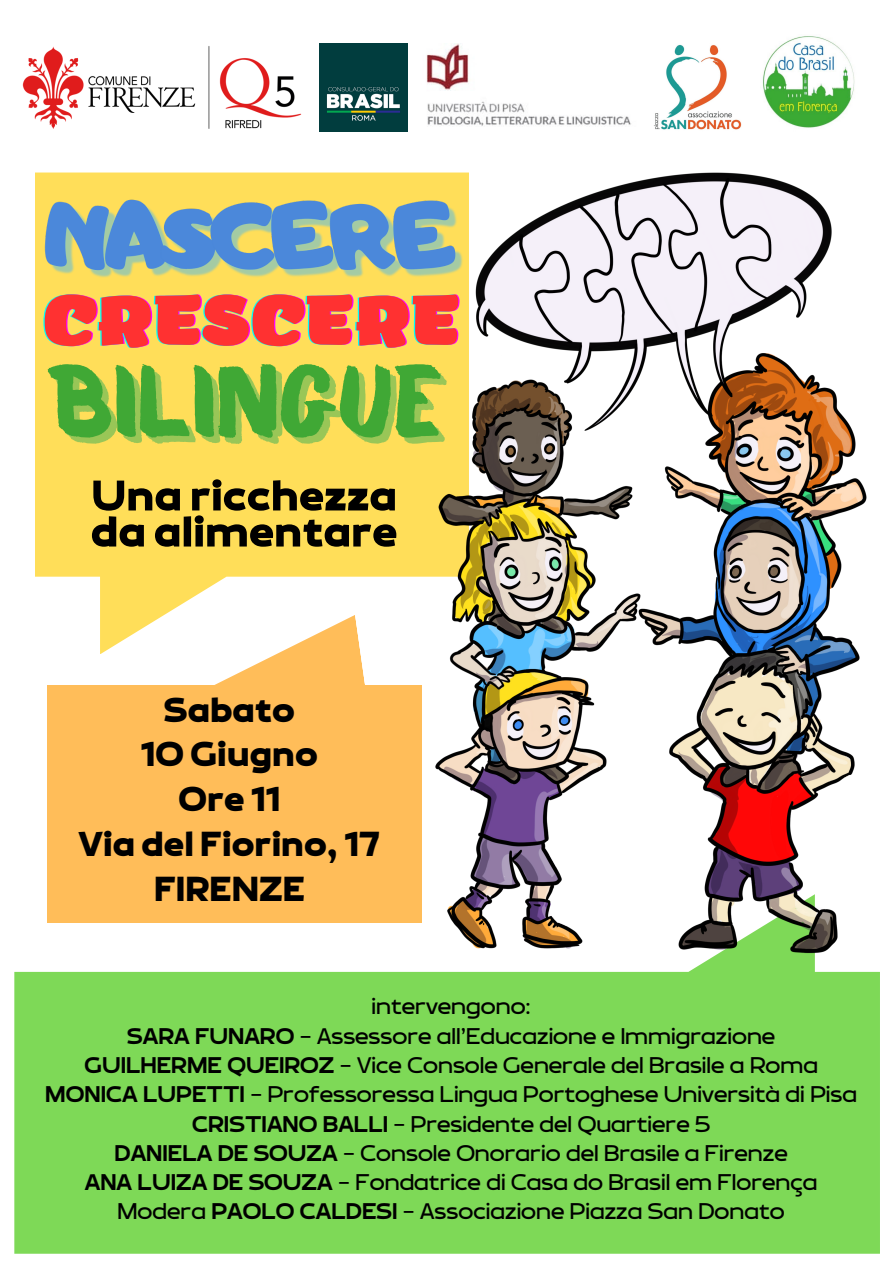
<style>
.page{position:relative;width:894px;height:1264px;background:#fff}
.page>*{position:absolute;margin:0;border:0;box-sizing:border-box;transform-origin:0 0}
.t1{font:100.05px "Balmy";color:#40a835}
.t2{font:800 68.85px "ZT Arturo";color:#0ff}
.t3{font:56.4px "RTL Banana Black";color:#000}
.t4{font:45.9px "RTL Banana Black";color:#000}
.t5{font:30px "RTL Banana Regular";color:#000}
.s1{font-family:"RTL Banana Bold"}
</style>
<div class="page">
<svg style="left:35px;top:172px;width:379px;height:482px;background:#ffe16c"></svg>
<svg style="left:14px;top:922px;width:865px;height:331px;background:#88db63"></svg>
<img style="left:393px;top:302px;width:286px;height:719px">
<img style="left:613px;top:458px;width:267px;height:540px">
<img style="left:22px;top:46px;width:280px;height:83px">
<img style="left:655px;top:44px;width:77px;height:73px">
<img style="left:762px;top:36px;width:93px;height:81px">
<img style="left:319px;top:44px;width:88px;height:87px">
<img style="left:414px;top:117px;width:442px;height:341px">
<div style="left:47px;top:685px;width:374px;height:237px;background:#ffbd59"></div>
<svg style="left:165px;top:615px;width:218px;height:70px"></svg>
<img style="left:415px;top:44px;width:223px;height:91px">
<img style="left:44px;top:179px;width:423px;height:123px">
<p class="t2" style="left:42px;top:294px;width:419px">CRESCERE</p>
<p class="t1" style="left:46px;top:362px;width:398px">BILINGUE</p>
<p class="t3" style="left:91px;top:469px;width:307px">Una ricchezza</p>
<p class="t3" style="left:91px;top:505px;width:308px">da alimentare</p>
<p class="t4" style="left:164px;top:687px;width:133px">Sabato</p>
<p class="t4" style="left:141px;top:732px;width:178px">10Giugno</p>
<p class="t4" style="left:178px;top:777px;width:103px">Ore 11</p>
<p class="t4" style="left:79px;top:822px;width:303px">Via del Fiorino,17</p>
<p class="t4" style="left:154px;top:866px;width:152px">FIRENZE</p>
<p class="t5" style="left:371px;top:992px;width:161px">intervengono:</p>
<p class="t5" style="left:127px;top:1021px;width:649px"><span class="s1">SARA FUNARO</span> - Assessore all’Educazione e Immigrazione</p>
<p class="t5" style="left:84px;top:1050px;width:734px"><span class="s1">GUILHERME QUEIROZ</span> - Vice Console Generale del Brasile a Roma</p>
<p class="t5" style="left:45px;top:1080px;width:813px"><span class="s1">MONICA LUPETTI</span> - Professoressa Lingua Portoghese Università di Pisa</p>
<p class="t5" style="left:192px;top:1109px;width:519px"><span class="s1">CRISTIANO BALLI</span> - Presidente del Quartiere 5</p>
<p class="t5" style="left:114px;top:1138px;width:674px"><span class="s1">DANIELA DE SOUZA</span> - Console Onorario del Brasile a Firenze</p>
<p class="t5" style="left:85px;top:1167px;width:734px"><span class="s1">ANA LUIZA DE SOUZA</span> - Fondatrice di Casa do Brasil em Florença</p>
<p class="t5" style="left:118px;top:1197px;width:668px">Modera <span class="s1">PAOLO CALDESI</span> - Associazione Piazza San Donato</p>
</div>
